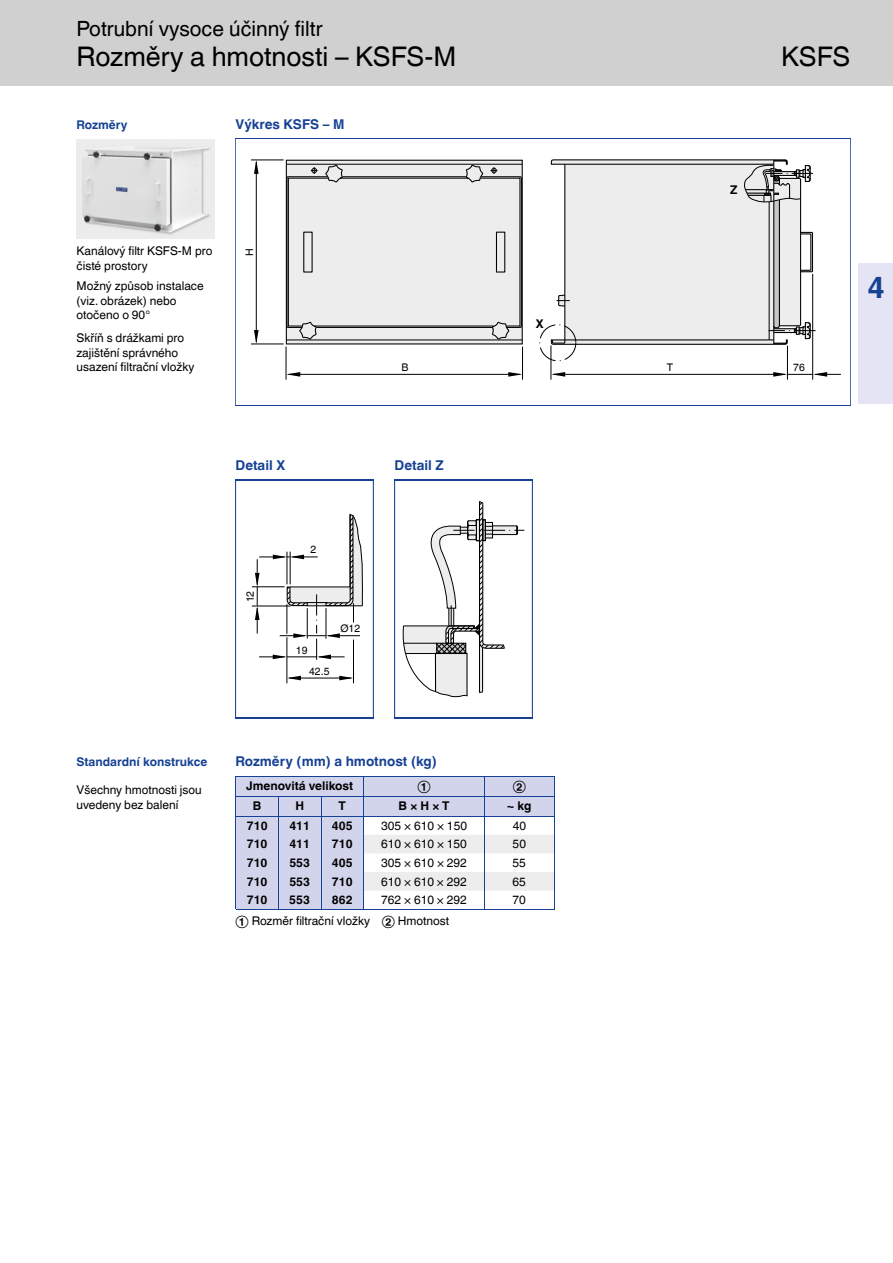
<style>
.page{position:relative;width:893px;height:1263px;background:#fff}
.page>*{position:absolute;margin:0;border:0;box-sizing:border-box;transform-origin:0 0}
.t1{font:700 30px "TROX Helvetica";color:#164194}
.t2{font:27px "TROX Helvetica";color:#000}
.t3{font:21px "TROX Helvetica";color:#000}
.t4{font:700 13.5px "TROX Helvetica";color:#164194}
.t5{font:12px/14.4px "TROX Helvetica";color:#000}
.t6{font:700 12px "TROX Helvetica";color:#000}
.t7{font:700 12px "TROX Helvetica";color:#164194}
.t8{font:10.5px "TROX Helvetica";color:#000}
</style>
<div class="page">
<div style="left:0;top:0;width:893px;height:85px;background:#d0d0d0"></div>
<div style="left:859px;top:264px;width:34px;height:140px;background:#e4e4f4"></div>
<img style="left:77px;top:139px;width:137px;height:99px">
<hr style="left:236px;top:909px;width:42px;height:1px;background:#164194">
<hr style="left:278px;top:909px;width:43px;height:1px;background:#164194">
<hr style="left:321px;top:909px;width:42px;height:1px;background:#164194">
<hr style="left:363px;top:909px;width:122px;height:1px;background:#164194">
<hr style="left:485px;top:909px;width:69px;height:1px;background:#164194">
<svg style="left:236px;top:776px;width:319px;height:133px"></svg>
<hr style="left:252px;top:586px;width:33px;height:1px;background:#000">
<hr style="left:252px;top:606px;width:38px;height:1px;background:#000">
<hr style="left:287px;top:637px;width:1px;height:46px;background:#000">
<hr style="left:353px;top:640px;width:1px;height:43px;background:#000">
<hr style="left:289px;top:678px;width:62px;height:1px;background:#000">
<svg style="left:287px;top:676px;width:14px;height:4px"></svg>
<svg style="left:339px;top:676px;width:14px;height:4px"></svg>
<svg style="left:255px;top:513px;width:108px;height:148px"></svg>
<hr style="left:287px;top:657px;width:30px;height:1px;background:#000">
<svg style="left:402px;top:501px;width:122px;height:196px"></svg>
<hr style="left:235px;top:479px;width:1px;height:239px;background:#164194">
<hr style="left:373px;top:479px;width:1px;height:239px;background:#164194">
<hr style="left:235px;top:479px;width:139px;height:1px;background:#164194">
<hr style="left:235px;top:717px;width:139px;height:1px;background:#164194">
<hr style="left:394px;top:479px;width:1px;height:239px;background:#164194">
<hr style="left:532px;top:479px;width:1px;height:239px;background:#164194">
<hr style="left:394px;top:479px;width:138px;height:1px;background:#164194">
<hr style="left:394px;top:717px;width:138px;height:1px;background:#164194">
<div style="left:286px;top:160px;width:236px;height:184px;background:#ededed"></div>
<hr style="left:286px;top:164px;width:236px;height:1px;background:#000">
<hr style="left:286px;top:340px;width:236px;height:1px;background:#000">
<hr style="left:316px;top:327px;width:176px;height:1px;background:#000">
<hr style="left:342px;top:176px;width:124px;height:1px;background:#000">
<hr style="left:340px;top:178px;width:127px;height:1px;background:#000">
<hr style="left:314px;top:326px;width:180px;height:1px;background:#000">
<svg style="left:550px;top:159px;width:266px;height:186px"></svg>
<hr style="left:286px;top:347px;width:1px;height:33px;background:#000">
<hr style="left:522px;top:347px;width:1px;height:33px;background:#000">
<hr style="left:288px;top:374px;width:232px;height:1px;background:#000">
<svg style="left:286px;top:161px;width:58px;height:216px"></svg>
<svg style="left:465px;top:161px;width:57px;height:216px"></svg>
<hr style="left:551px;top:345px;width:1px;height:35px;background:#000">
<hr style="left:787px;top:346px;width:1px;height:34px;background:#000">
<hr style="left:553px;top:374px;width:232px;height:1px;background:#000">
<svg style="left:551px;top:372px;width:14px;height:5px"></svg>
<hr style="left:251px;top:160px;width:33px;height:1px;background:#000">
<hr style="left:251px;top:344px;width:33px;height:1px;background:#000">
<hr style="left:256px;top:162px;width:1px;height:180px;background:#000">
<svg style="left:254px;top:160px;width:5px;height:14px"></svg>
<svg style="left:254px;top:330px;width:5px;height:14px"></svg>
<hr style="left:812px;top:274px;width:1px;height:106px;background:#000">
<svg style="left:773px;top:372px;width:68px;height:5px"></svg>
<div style="left:539px;top:324px;width:37px;height:37px;border:1px dashed #000;border-radius:50%"></div>
<hr style="left:235px;top:138px;width:1px;height:267px;background:#164194">
<hr style="left:850px;top:138px;width:1px;height:267px;background:#164194">
<hr style="left:235px;top:138px;width:615px;height:1px;background:#164194">
<hr style="left:235px;top:405px;width:615px;height:1px;background:#164194">
<h3 class="t3" style="left:77px;top:17px;width:247px">Potrubní vysoce účinný filtr</h3>
<h2 class="t2" style="left:77px;top:41px;width:381px">Rozměry a hmotnosti – KSFS-M</h2>
<h2 class="t2" style="left:781px;top:41px;width:71px">KSFS</h2>
<p class="t7" style="left:77px;top:117px;width:52px">Rozměry</p>
<p class="t4" style="left:236px;top:116px;width:110px">Výkres KSFS – M</p>
<p class="t5" style="left:77px;top:244px;width:137px">Kanálový filtr KSFS-M pro čisté prostory</p>
<p class="t5" style="left:77px;top:279px;width:129px">Možný způsob instalace (viz. obrázek) nebo otočeno o 90°</p>
<p class="t5" style="left:77px;top:331px;width:119px">Skříň s drážkami pro zajištění správného usazení filtrační vložky</p>
<p class="t8" style="left:243px;top:256px;width:9px;rotate:-90deg">H</p>
<p class="t6" style="left:536px;top:316px;width:9px">X</p>
<p class="t8" style="left:401px;top:361px;width:9px">B</p>
<p class="t8" style="left:667px;top:361px;width:8px">T</p>
<p class="t6" style="left:730px;top:183px;width:9px">Z</p>
<p class="t8" style="left:793px;top:361px;width:13px">76</p>
<h1 class="t1" style="left:867px;top:270px;width:19px">4</h1>
<p class="t4" style="left:236px;top:458px;width:51px">Detail X</p>
<p class="t8" style="left:244px;top:602px;width:13px;rotate:-90deg">12</p>
<p class="t8" style="left:310px;top:544px;width:7px">2</p>
<p class="t8" style="left:296px;top:644px;width:13px">19</p>
<p class="t8" style="left:309px;top:665px;width:22px">42.5</p>
<p class="t8" style="left:340px;top:622px;width:21px">Ø12</p>
<p class="t4" style="left:395px;top:458px;width:51px">Detail Z</p>
<p class="t7" style="left:77px;top:754px;width:132px">Standardní konstrukce</p>
<p class="t5" style="left:77px;top:783px;width:127px">Všechny hmotnosti jsou uvedeny bez balení</p>
<p class="t4" style="left:236px;top:753px;width:203px">Rozměry (mm) a hmotnost (kg)</p>
<p class="t6" style="left:246px;top:779px;width:109px">Jmenovitá velikost</p>
<p class="t5" style="left:417px;top:778px;width:15px">①</p>
<p class="t5" style="left:513px;top:778px;width:15px">②</p>
<p class="t6" style="left:253px;top:799px;width:10px">B</p>
<p class="t6" style="left:295px;top:799px;width:10px">H</p>
<p class="t6" style="left:339px;top:799px;width:9px">T</p>
<p class="t6" style="left:399px;top:799px;width:52px">B × H × T</p>
<p class="t6" style="left:507px;top:799px;width:26px">∼ kg</p>
<p class="t6" style="left:247px;top:819px;width:22px">710</p>
<p class="t6" style="left:289px;top:819px;width:22px">411</p>
<p class="t6" style="left:332px;top:819px;width:22px">405</p>
<p class="t5" style="left:381px;top:818px;width:87px">305 × 610 × 150</p>
<p class="t5" style="left:513px;top:818px;width:15px">40</p>
<p class="t6" style="left:247px;top:837px;width:22px">710</p>
<p class="t6" style="left:289px;top:837px;width:22px">411</p>
<p class="t6" style="left:332px;top:837px;width:22px">710</p>
<p class="t5" style="left:381px;top:837px;width:87px">610 × 610 × 150</p>
<p class="t5" style="left:513px;top:837px;width:15px">50</p>
<p class="t6" style="left:247px;top:856px;width:22px">710</p>
<p class="t6" style="left:289px;top:856px;width:22px">553</p>
<p class="t6" style="left:332px;top:856px;width:22px">405</p>
<p class="t5" style="left:381px;top:856px;width:87px">305 × 610 × 292</p>
<p class="t5" style="left:513px;top:856px;width:15px">55</p>
<p class="t6" style="left:247px;top:874px;width:22px">710</p>
<p class="t6" style="left:289px;top:874px;width:22px">553</p>
<p class="t6" style="left:332px;top:874px;width:22px">710</p>
<p class="t5" style="left:381px;top:874px;width:87px">610 × 610 × 292</p>
<p class="t5" style="left:513px;top:874px;width:15px">65</p>
<p class="t6" style="left:247px;top:893px;width:22px">710</p>
<p class="t6" style="left:289px;top:893px;width:22px">553</p>
<p class="t6" style="left:332px;top:893px;width:22px">862</p>
<p class="t5" style="left:381px;top:893px;width:87px">762 × 610 × 292</p>
<p class="t5" style="left:513px;top:893px;width:15px">70</p>
<p class="t5" style="left:235px;top:914px;width:215px">① Rozměr filtrační vložky ② Hmotnost</p>
</div>
